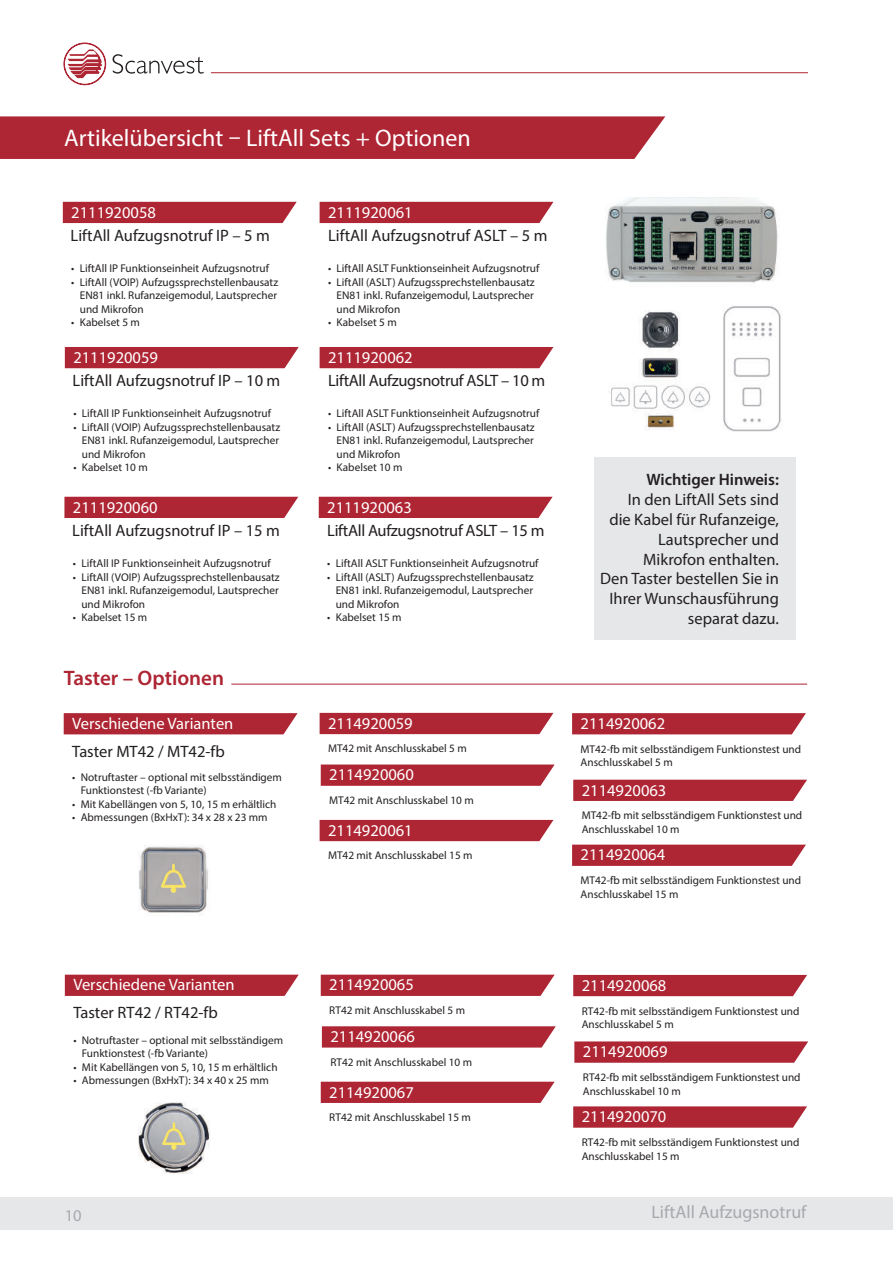
<style>
.page{position:relative;width:893px;height:1263px;background:#fff}
.page>*{position:absolute;margin:0;border:0;box-sizing:border-box;transform-origin:0 0}
.t1{font:24px "Myriad Pro";color:#fff}
.t2{font:600 21px "Myriad Pro";color:#ae2533}
.t3{font:18px "Myriad Pro";color:#a8a9ad}
.t4{font:16.5px/19.8px "Myriad Pro";color:#231f20;text-align:right}
.t5{font:16.5px "Myriad Pro";color:#fff}
.t6{font:16.5px "Myriad Pro";letter-spacing:-.02em;color:#231f20}
.t7{font:600 16.5px "Myriad Pro";color:#231f20}
.t8{font:16.5px "Myriad Pro";color:#a8a9ad}
.t9{font:11.25px/13.5px "Myriad Pro";color:#231f20}
</style>
<div class="page">
<img style="left:138px;top:1102px;width:72px;height:72px">
<div style="left:0;top:1197px;width:893px;height:32px;background:#e6e7e9"></div>
<svg style="left:113px;top:54px;width:91px;height:20px"></svg>
<svg style="left:63px;top:42px;width:43px;height:44px"></svg>
<hr style="left:211px;top:72px;width:597px;height:1px;background:#ae2533">
<div style="left:0;top:116px;width:665px;height:43px;background:#ae2533"></div>
<hr style="left:231px;top:684px;width:576px;height:1px;background:#ae2533">
<div style="left:63px;top:202px;width:234px;height:21px;background:#ae2533"></div>
<div style="left:65px;top:347px;width:234px;height:21px;background:#ae2533"></div>
<div style="left:64px;top:497px;width:234px;height:21px;background:#ae2533"></div>
<svg style="left:65px;top:975px;width:234px;height:21px;background:#b02c3a"></svg>
<svg style="left:64px;top:713px;width:234px;height:21px;background:#b12d3a"></svg>
<div style="left:320px;top:202px;width:233px;height:21px;background:#ae2533"></div>
<div style="left:320px;top:347px;width:233px;height:21px;background:#ae2533"></div>
<div style="left:319px;top:497px;width:234px;height:21px;background:#ae2533"></div>
<img style="left:138px;top:845px;width:71px;height:70px">
<img style="left:606px;top:198px;width:173px;height:85px">
<img style="left:611px;top:306px;width:170px;height:126px">
<div style="left:595px;top:458px;width:201px;height:181px;background:#e6e7e9"></div>
<div style="left:320px;top:713px;width:233px;height:21px;background:#ae2533"></div>
<svg style="left:321px;top:975px;width:234px;height:21px;background:#b02c3a"></svg>
<svg style="left:572px;top:713px;width:234px;height:21px;background:#b02c3a"></svg>
<div style="left:573px;top:975px;width:234px;height:21px;background:#ae2533"></div>
<svg style="left:321px;top:764px;width:234px;height:22px;background:#b3323f"></svg>
<svg style="left:322px;top:1026px;width:234px;height:21px;background:#b12e3c"></svg>
<svg style="left:573px;top:780px;width:234px;height:21px;background:#b02c39"></svg>
<svg style="left:574px;top:1041px;width:234px;height:22px;background:#b3323f"></svg>
<div style="left:320px;top:820px;width:233px;height:21px;background:#ae2533"></div>
<div style="left:321px;top:1082px;width:234px;height:21px;background:#ae2533"></div>
<svg style="left:572px;top:845px;width:234px;height:21px;background:#b02c3a"></svg>
<svg style="left:573px;top:1106px;width:234px;height:22px;background:#b3323f"></svg>
<h1 class="t1" style="left:64px;top:124px;width:408px">Artikelübersicht – LiftAll Sets + Optionen</h1>
<h3 class="t5" style="left:71px;top:202px;width:86px">2111920058</h3>
<h3 class="t5" style="left:328px;top:202px;width:86px">2111920061</h3>
<h3 class="t4" style="left:71px;top:226px;width:201px">LiftAll Aufzugsnotruf IP – 5 m</h3>
<h3 class="t4" style="left:328px;top:226px;width:221px">LiftAll Aufzugsnotruf ASLT – 5 m</h3>
<p class="t9" style="left:71px;top:261px;width:199px">• LiftAll IP Funktionseinheit Aufzugsnotruf</p>
<p class="t9" style="left:80px;top:275px;width:200px;text-align:justify;text-indent:-9px">• LiftAll (VOIP) Aufzugssprechstellenbausatz EN81 inkl. Rufanzeigemodul, Lautsprecher und Mikrofon</p>
<p class="t9" style="left:71px;top:315px;width:70px">• Kabelset 5 m</p>
<p class="t9" style="left:328px;top:261px;width:213px">• LiftAll ASLT Funktionseinheit Aufzugsnotruf</p>
<p class="t9" style="left:337px;top:275px;width:199px;text-align:justify;text-indent:-9px">• LiftAll (ASLT) Aufzugssprechstellenbausatz EN81 inkl. Rufanzeigemodul, Lautsprecher und Mikrofon</p>
<p class="t9" style="left:328px;top:315px;width:70px">• Kabelset 5 m</p>
<h3 class="t5" style="left:73px;top:347px;width:86px">2111920059</h3>
<h3 class="t5" style="left:328px;top:347px;width:86px">2111920062</h3>
<h3 class="t4" style="left:73px;top:371px;width:209px">LiftAll Aufzugsnotruf IP – 10 m</h3>
<h3 class="t6" style="left:328px;top:371px;width:219px">LiftAll Aufzugsnotruf ASLT – 10 m</h3>
<p class="t9" style="left:73px;top:407px;width:199px">• LiftAll IP Funktionseinheit Aufzugsnotruf</p>
<p class="t9" style="left:82px;top:420px;width:200px;text-align:justify;text-indent:-9px">• LiftAll (VOIP) Aufzugssprechstellenbausatz EN81 inkl. Rufanzeigemodul, Lautsprecher und Mikrofon</p>
<p class="t9" style="left:73px;top:461px;width:76px">• Kabelset 10 m</p>
<p class="t9" style="left:328px;top:407px;width:213px">• LiftAll ASLT Funktionseinheit Aufzugsnotruf</p>
<p class="t9" style="left:337px;top:420px;width:199px;text-align:justify;text-indent:-9px">• LiftAll (ASLT) Aufzugssprechstellenbausatz EN81 inkl. Rufanzeigemodul, Lautsprecher und Mikrofon</p>
<p class="t9" style="left:328px;top:461px;width:76px">• Kabelset 10 m</p>
<h3 class="t5" style="left:73px;top:497px;width:86px">2111920060</h3>
<h3 class="t5" style="left:327px;top:497px;width:86px">2111920063</h3>
<h3 class="t4" style="left:72px;top:520px;width:209px">LiftAll Aufzugsnotruf IP – 15 m</h3>
<h3 class="t6" style="left:327px;top:520px;width:219px">LiftAll Aufzugsnotruf ASLT – 15 m</h3>
<p class="t9" style="left:73px;top:556px;width:199px">• LiftAll IP Funktionseinheit Aufzugsnotruf</p>
<p class="t9" style="left:81px;top:570px;width:200px;text-align:justify;text-indent:-9px">• LiftAll (VOIP) Aufzugssprechstellenbausatz EN81 inkl. Rufanzeigemodul, Lautsprecher und Mikrofon</p>
<p class="t9" style="left:73px;top:610px;width:76px">• Kabelset 15 m</p>
<p class="t9" style="left:327px;top:556px;width:213px">• LiftAll ASLT Funktionseinheit Aufzugsnotruf</p>
<p class="t9" style="left:336px;top:570px;width:199px;text-align:justify;text-indent:-9px">• LiftAll (ASLT) Aufzugssprechstellenbausatz EN81 inkl. Rufanzeigemodul, Lautsprecher und Mikrofon</p>
<p class="t9" style="left:327px;top:610px;width:76px">• Kabelset 15 m</p>
<h3 class="t7" style="left:646px;top:469px;width:134px">Wichtiger Hinweis:</h3>
<h3 class="t4" style="left:600px;top:490px;width:180px">In den LiftAll Sets sind<br>die Kabel für Rufanzeige,<br>Lautsprecher und<br>Mikrofon enthalten.<br>Den Taster bestellen Sie in<br>Ihrer Wunschausführung separat dazu.</h3>
<h2 class="t2" style="left:64px;top:665px;width:162px">Taster – Optionen</h2>
<h3 class="t5" style="left:72px;top:713px;width:163px">Verschiedene Varianten</h3>
<h3 class="t5" style="left:328px;top:713px;width:86px">2114920059</h3>
<h3 class="t5" style="left:581px;top:713px;width:86px">2114920062</h3>
<h3 class="t4" style="left:72px;top:741px;width:154px">Taster MT42 / MT42-fb</h3>
<p class="t9" style="left:328px;top:742px;width:140px">MT42 mit Anschlusskabel 5 m</p>
<p class="t9" style="left:581px;top:742px;width:222px">MT42-fb mit selbsständigem Funktionstest und<br>Anschlusskabel 5 m</p>
<p class="t9" style="left:81px;top:770px;width:203px;text-indent:-9px">• Notruftaster – optional mit selbsständigem<br>Funktionstest (-fb Variante)</p>
<p class="t9" style="left:72px;top:797px;width:206px">• Mit Kabellängen von 5, 10, 15 m erhältlich</p>
<p class="t9" style="left:72px;top:810px;width:197px">• Abmessungen (BxHxT): 34 x 28 x 23 mm</p>
<h3 class="t5" style="left:329px;top:765px;width:86px">2114920060</h3>
<p class="t9" style="left:329px;top:793px;width:146px">MT42 mit Anschlusskabel 10 m</p>
<h3 class="t5" style="left:328px;top:820px;width:86px">2114920061</h3>
<h3 class="t5" style="left:582px;top:780px;width:86px">2114920063</h3>
<p class="t9" style="left:582px;top:808px;width:222px">MT42-fb mit selbsständigem Funktionstest und<br>Anschlusskabel 10 m</p>
<p class="t9" style="left:328px;top:849px;width:146px">MT42 mit Anschlusskabel 15 m</p>
<h3 class="t5" style="left:581px;top:845px;width:86px">2114920064</h3>
<p class="t9" style="left:581px;top:873px;width:222px">MT42-fb mit selbsständigem Funktionstest und<br>Anschlusskabel 15 m</p>
<h3 class="t5" style="left:73px;top:975px;width:163px">Verschiedene Varianten</h3>
<h3 class="t5" style="left:329px;top:975px;width:86px">2114920065</h3>
<h3 class="t5" style="left:582px;top:975px;width:86px">2114920068</h3>
<h3 class="t4" style="left:73px;top:1002px;width:146px">Taster RT42 / RT42-fb</h3>
<p class="t9" style="left:329px;top:1003px;width:137px">RT42 mit Anschlusskabel 5 m</p>
<p class="t9" style="left:582px;top:1004px;width:219px">RT42-fb mit selbsständigem Funktionstest und<br>Anschlusskabel 5 m</p>
<p class="t9" style="left:82px;top:1033px;width:203px;text-indent:-9px">• Notruftaster – optional mit selbsständigem<br>Funktionstest (-fb Variante)</p>
<p class="t9" style="left:73px;top:1060px;width:206px">• Mit Kabellängen von 5, 10, 15 m erhältlich</p>
<p class="t9" style="left:73px;top:1074px;width:197px">• Abmessungen (BxHxT): 34 x 40 x 25 mm</p>
<h3 class="t5" style="left:330px;top:1026px;width:86px">2114920066</h3>
<p class="t9" style="left:330px;top:1055px;width:143px">RT42 mit Anschlusskabel 10 m</p>
<h3 class="t5" style="left:329px;top:1082px;width:86px">2114920067</h3>
<h3 class="t5" style="left:583px;top:1041px;width:86px">2114920069</h3>
<p class="t9" style="left:583px;top:1070px;width:219px">RT42-fb mit selbsständigem Funktionstest und<br>Anschlusskabel 10 m</p>
<p class="t9" style="left:329px;top:1110px;width:143px">RT42 mit Anschlusskabel 15 m</p>
<h3 class="t5" style="left:582px;top:1106px;width:86px">2114920070</h3>
<p class="t9" style="left:582px;top:1135px;width:219px">RT42-fb mit selbsständigem Funktionstest und<br>Anschlusskabel 15 m</p>
<h3 class="t8" style="left:65px;top:1205px;width:18px">10</h3>
<h3 class="t3" style="left:651px;top:1201px;width:157px">LiftAll Aufzugsnotruf</h3>
</div>
